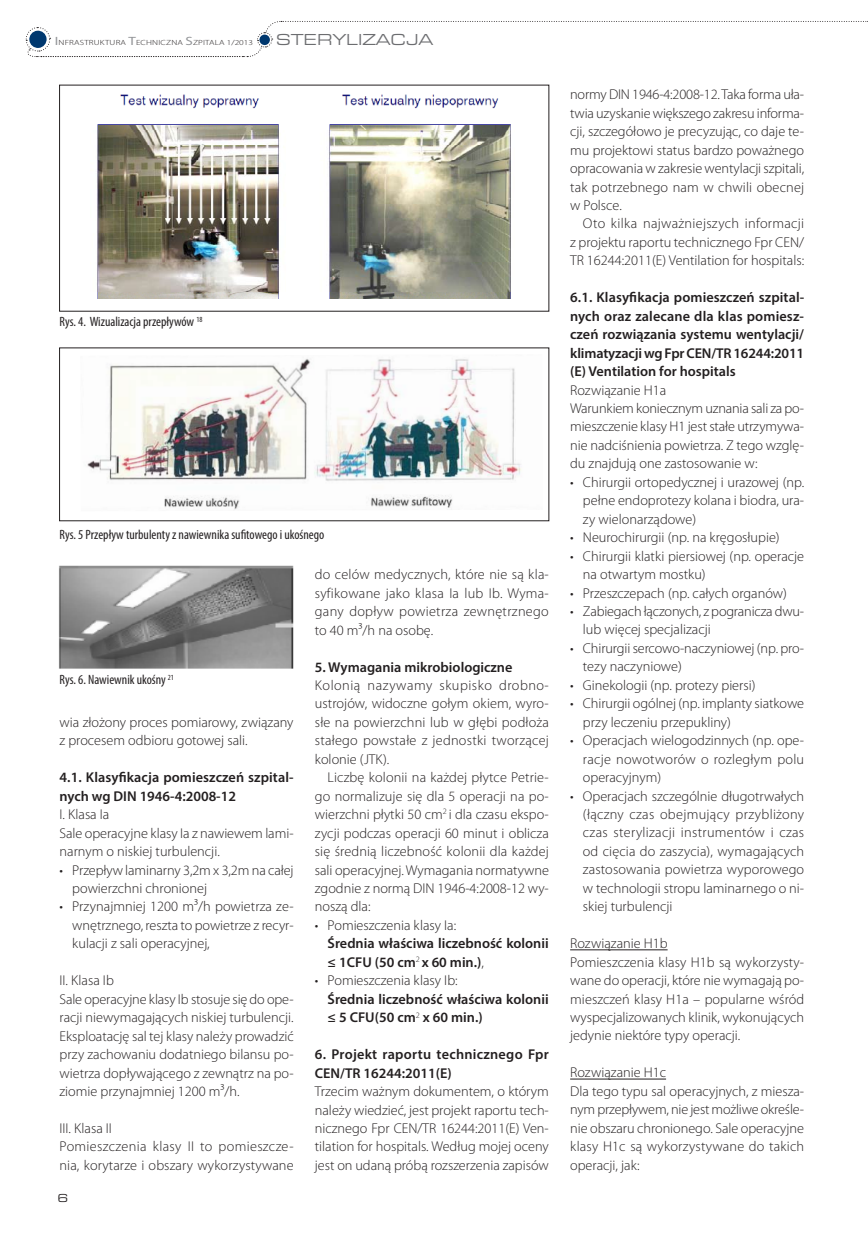
<style>
.page{position:relative;width:868px;height:1234px;background:#fff}
.page>*{position:absolute;margin:0;border:0;box-sizing:border-box;transform-origin:0 0}
.t1{font:expanded 16.5px "Eurostile TCE";color:#6c6d70}
.t2{font:300 14.25px/18.5px "Myriad Pro";color:#231f20}
.t3{font:600 14.25px/18.5px "Myriad Pro";color:#231f20}
.t4{font:600 14.25px/18.5px "Myriad Pro";letter-spacing:.02em;color:#231f20}
.t5{font:condensed 13.5px "Myriad Pro";color:#231f20}
.t6{font:expanded 12px "Eurostile TCE";color:#231f20}
.t7{font:300 7.5px "Myriad Pro";letter-spacing:.02em;color:#231f20;scale:1.25 1}
.s1{font-weight:400;font-size:12px;color:#939598}
.s2{font-weight:300}
</style>
<div class="page">
<svg style="left:25px;top:21px;width:843px;height:36px"></svg>
<img style="left:59px;top:565px;width:235px;height:104px">
<img style="left:97px;top:94px;width:414px;height:204px">
<hr style="left:570px;top:949px;width:97px;height:1px;background:#231f20">
<hr style="left:570px;top:1078px;width:96px;height:1px;background:#231f20">
<img style="left:87px;top:358px;width:434px;height:152px">
<p class="t7" style="left:55px;top:38px;width:160px"><span class="s1">I</span>nfrastruktura <span class="s1">t</span>echniczna <span class="s1">s</span>zpitala 1/2013</p>
<p class="t1" style="left:276px;top:31px;width:158px">STERYLIZACJA</p>
<p class="t5" style="left:60px;top:313px;width:144px">Rys. 4. Wizualizacja przepływów <sup>18</sup></p>
<p class="t5" style="left:60px;top:526px;width:266px">Rys. 5 Przepływ turbulenty z nawiewnika sufitowego i ukośnego</p>
<p class="t5" style="left:60px;top:671px;width:116px">Rys. 6. Nawiewnik ukośny <sup>21</sup></p>
<p class="t2" style="left:60px;top:713px;width:235px">wia złożony proces pomiarowy, związany z procesem odbioru gotowej sali.</p>
<p class="t3" style="left:60px;top:767px;width:235px">4.1. Klasyfikacja pomieszczeń szpital&shy;nych wg DIN 1946-4:2008-12</p>
<p class="t2" style="left:60px;top:805px;width:235px">I. Klasa Ia<br>Sale operacyjne klasy Ia z nawiewem lami&shy;narnym o niskiej turbulencji.</p>
<p class="t2" style="left:72px;top:860px;width:223px;text-indent:-13px">• Przepływ laminarny 3,2m x 3,2m na całej powierzchni chronionej</p>
<p class="t2" style="left:72px;top:897px;width:223px;text-align:justify;text-indent:-13px">• Przynajmniej 1200 m³/h powietrza ze&shy;wnętrznego, reszta to powietrze z recyr&shy;kulacji z sali operacyjnej,</p>
<p class="t2" style="left:60px;top:971px;width:236px">II. Klasa Ib<br>Sale operacyjne klasy I b stosuje się do ope&shy;racji niewymagających niskiej turbulencji.<br>Eksploatację sal tej klasy należy prowadzić przy zachowaniu dodatniego bilansu po&shy;wietrza dopływającego z zewnątrz na po&shy;ziomie przynajmniej 1200 m³/h.</p>
<p class="t2" style="left:60px;top:1118px;width:235px">III. Klasa II<br>Pomieszczenia klasy II to pomieszcze&shy;nia, korytarze i obszary wykorzystywane</p>
<p class="t6" style="left:57px;top:1191px;width:12px">6</p>
<p class="t2" style="left:315px;top:565px;width:235px;text-align:justify">do celów medycznych, które nie są kla&shy;syfikowane jako klasa Ia lub I b. Wyma&shy;gany dopływ powietrza zewnętrznego to 40 m³/h na osobę.</p>
<p class="t3" style="left:315px;top:657px;width:199px">5. Wymagania mikrobiologiczne</p>
<p class="t2" style="left:315px;top:676px;width:235px;text-align:justify">Kolonią nazywamy skupisko drobno&shy;ustrojów, widoczne gołym okiem, wyro&shy;słe na powierzchni lub w głębi podłoża stałego powstałe z jednostki tworzącej kolonie (JTK).</p>
<p class="t2" style="left:315px;top:768px;width:235px;text-align:justify;text-indent:13px">Liczbę kolonii na każdej płytce Petrie&shy;go normalizuje się dla 5 operacji na po&shy;wierzchni płytki 50 cm<sup>2</sup> i dla czasu ekspo&shy;zycji podczas operacji 60 minut i oblicza się średnią liczebność kolonii dla każdej sali operacyjnej. Wymagania normatywne zgodnie z normą DIN 1946-4:2008-12 wy&shy;noszą dla:</p>
<p class="t2" style="left:315px;top:915px;width:143px">• Pomieszczenia klasy Ia:</p>
<p class="t3" style="left:327px;top:933px;width:222px">Średnia właściwa liczebność kolonii ≤ 1CFU (50 cm<sup>2</sup> x 60 min.)<span class="s2">,</span></p>
<p class="t2" style="left:315px;top:971px;width:144px">• Pomieszczenia klasy Ib:</p>
<p class="t3" style="left:327px;top:989px;width:222px">Średnia liczebność właściwa kolonii ≤ 5 CFU(50 cm<sup>2</sup> x 60 min.)</p>
<p class="t4" style="left:315px;top:1044px;width:235px">6. Projekt raportu technicznego Fpr<br>CEN/TR 16244:2011(E)</p>
<p class="t2" style="left:315px;top:1082px;width:235px;text-align:justify">Trzecim ważnym dokumentem, o którym należy wiedzieć, jest projekt raportu tech&shy;nicznego Fpr CEN/TR 16244:2011(E) Ven&shy;tilation for hospitals. Według mojej oceny jest on udaną próbą rozszerzenia zapisów</p>
<p class="t2" style="left:570px;top:85px;width:235px;text-align:justify">normy DIN 1946-4:2008-12. Taka forma uła&shy;twia uzyskanie większego zakresu informa&shy;cji, szczegółowo je precyzując, co daje te&shy;mu projektowi status bardzo poważnego opracowania w zakresie wentylacji szpitali, tak potrzebnego nam w chwili obecnej w Polsce.</p>
<p class="t2" style="left:570px;top:215px;width:235px;text-align:justify;text-indent:13px">Oto kilka najważniejszych informacji z projektu raportu technicznego Fpr CEN/ TR 16244:2011(E) Ventilation for hospitals:</p>
<p class="t3" style="left:570px;top:288px;width:235px;text-align:justify">6.1. Klasyfikacja pomieszczeń szpital&shy;nych oraz zalecane dla klas pomiesz&shy;czeń rozwiązania systemu wentylacji/ klimatyzacji wg Fpr CEN/TR16244:2011 (E) Ventilation for hospitals</p>
<p class="t2" style="left:570px;top:381px;width:235px">Rozwiązanie H 1a<br>Warunkiem koniecznym uznania sali za po&shy;mieszczenie klasy H 1 jest stałe utrzymywa&shy;nie nadciśnienia powietrza. Z tego wzglę&shy;du znajdują one zastosowanie w:</p>
<p class="t2" style="left:583px;top:473px;width:223px;text-align:justify;text-indent:-13px">• Chirurgii ortopedycznej i urazowej (np. pełne endoprotezy kolana i biodra, ura&shy;zy wielonarządowe)</p>
<p class="t2" style="left:570px;top:528px;width:211px">• Neurochirurgii (np. na kręgosłupie)</p>
<p class="t2" style="left:583px;top:546px;width:223px;text-indent:-13px">• Chirurgii klatki piersiowej (np. operacje na otwartym mostku)</p>
<p class="t2" style="left:570px;top:583px;width:218px">• Przeszczepach (np. całych organów)</p>
<p class="t2" style="left:583px;top:602px;width:223px;text-indent:-13px">• Zabiegach łączonych, z pogranicza dwu&shy;lub więcej specjalizacji</p>
<p class="t2" style="left:583px;top:639px;width:223px;text-indent:-13px">• Chirurgii sercowo-naczyniowej (np. pro&shy;tezy naczyniowe)</p>
<p class="t2" style="left:570px;top:676px;width:187px">• Ginekologii (np. protezy piersi)</p>
<p class="t2" style="left:583px;top:694px;width:223px;text-indent:-13px">• Chirurgii ogólnej (np. implanty siatkowe przy leczeniu przepukliny)</p>
<p class="t2" style="left:583px;top:731px;width:223px;text-align:justify;text-indent:-13px">• Operacjach wielogodzinnych (np. ope&shy;racje nowotworów o rozległym polu operacyjnym)</p>
<p class="t2" style="left:583px;top:786px;width:223px;text-align:justify;text-indent:-13px">• Operacjach szczególnie długotrwałych (łączny czas obejmujący przybliżony czas sterylizacji instrumentów i czas od cięcia do zaszycia), wymagających zastosowania powietrza wyporowego w technologii stropu laminarnego o ni&shy;skiej turbulencji</p>
<p class="t2" style="left:570px;top:934px;width:235px">Rozwiązanie H 1b<br>Pomieszczenia klasy H 1b są wykorzysty&shy;wane do operacji, które nie wymagają po&shy;mieszczeń klasy H 1a – popularne wśród wyspecjalizowanych klinik, wykonujących jedynie niektóre typy operacji.</p>
<p class="t2" style="left:570px;top:1063px;width:235px">Rozwiązanie H 1c<br>Dla tego typu sal operacyjnych, z miesza&shy;nym przepływem, nie jest możliwe określe&shy;nie obszaru chronionego. Sale operacyjne klasy H 1c są wykorzystywane do takich operacji, jak:</p>
</div>
